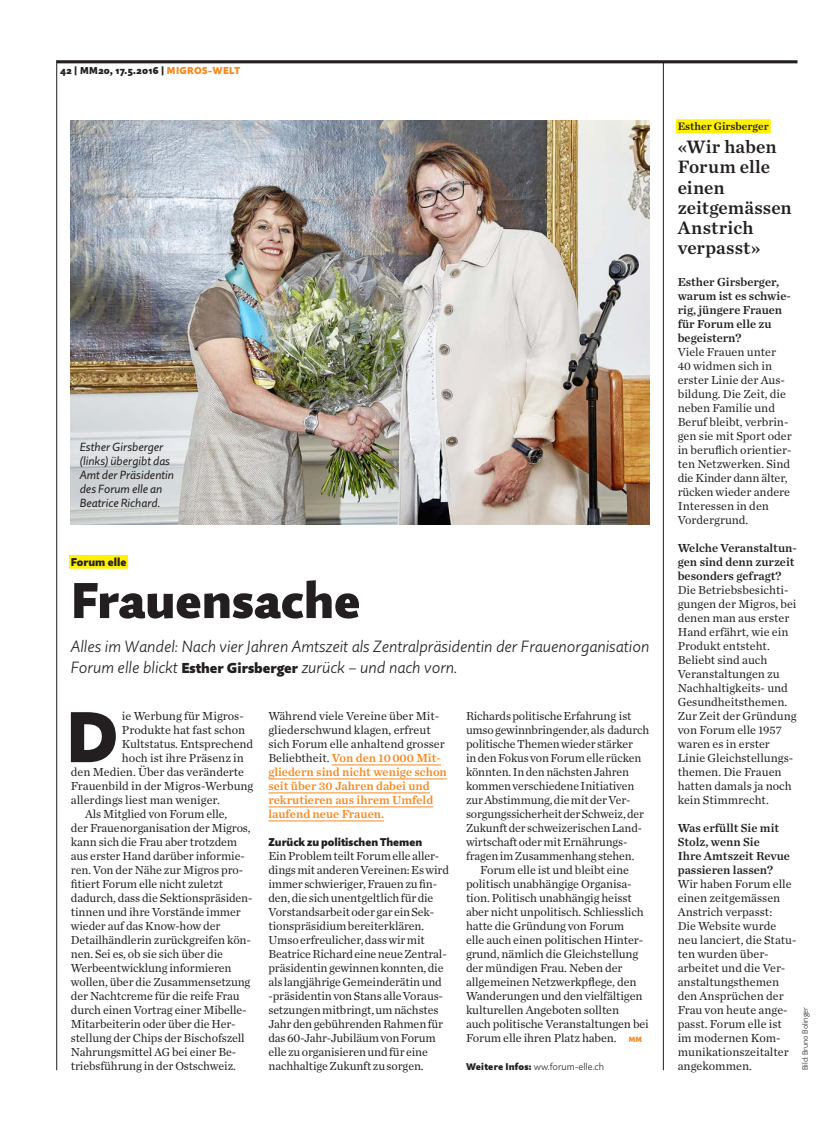
<style>
.page{position:relative;width:833px;height:1134px;background:#fff}
.page>*{position:absolute;margin:0;border:0;box-sizing:border-box;transform-origin:0 0}
._210_LT_Initial_CT_x{font:900 71.38px "Quire Sans Pro";color:#231f20}
._161_TI_40_QS_x04{font:900 50px "Quire Sans Pro";color:#231f20}
._114_TI_15_CT_x04{font:18.75px/20px "Chronicle Text G1 Semi";letter-spacing:.005em;color:#231f20}
._171_UT_13_QS_x06{font:italic 300 16.25px/21.2px "Quire Sans Pro";color:#231f20}
._211_LT_Einzug_CT_x0{font:12.25px/14px "Chronicle Text G1";letter-spacing:-.01em;color:#231f20}
._250_ZT_QS_x09{font:12.25px/14px "Chronicle Text G1";letter-spacing:-.01em;color:#231f20}
._221_LT_Antwort_CT_x{font:12.25px/14px "Chronicle Text G1";color:#231f20}
._211_LT_Einzug_CT_x0-2{font:12.25px/14px "Chronicle Text G1 Semi";color:#f6891f}
._220_LT_Frage_CT_x40{font:12.25px/14px "Chronicle Text G1 Semi";color:#231f20}
._210_LT_Initial_CT_x-2{font:12.25px "Chronicle Text G1";color:#231f20}
._310_Legende_QS_x11{font:italic 11.75px/14px "Quire Sans Pro";color:#231f20}
._250_ZT_QS_x09-2{font:900 11.25px "Quire Sans Pro";color:#231f20}
._100_SM_CT_x03{font:11.25px "Chronicle Text G1 Semi";color:#231f20}
._150_SM_QS_x03{font:900 11.25px "Quire Sans Pro";color:#231f20}
._300_Rubrik_Ausgabe{font:900 10px "Quire Sans Pro";letter-spacing:.035em;color:#231f20}
._211_LT_Einzug_CT_x0-3{font:300 9.75px "Quire Sans Pro";color:#231f20}
._320_Byline_QS_x12{font:300 7.75px "Quire Sans Pro";color:#231f20}
.s1{color:#f6891f}
.s2{font-weight:900;font-style:normal;font-size:14.38px}
.s3{font-family:"Quire Sans Pro";font-weight:900;font-size:7.5px;color:#f6891f}
.s4{font-weight:900}
.s5{font-family:"Chronicle Text G1";color:#231f20}
.s6{font-size:11.75px}
</style>
<div class="page">
<img style="left:71px;top:120px;width:578px;height:404px">
<div style="left:69px;top:555px;width:59px;height:14px;background:#fff101"></div>
<hr style="left:332px;top:765px;width:109px;height:1px;background:#f6891f">
<hr style="left:268px;top:779px;width:179px;height:1px;background:#f6891f">
<hr style="left:268px;top:793px;width:162px;height:1px;background:#f6891f">
<hr style="left:268px;top:807px;width:165px;height:1px;background:#f6891f">
<hr style="left:268px;top:821px;width:116px;height:1px;background:#f6891f">
<div style="left:676px;top:119px;width:94px;height:14px;background:#fff101"></div>
<hr style="left:663px;top:62px;width:1px;height:1008px;background:#231f20">
<hr style="left:56px;top:60px;width:1px;height:1010px;background:#231f20">
<hr style="left:57px;top:60px;width:740px;height:3px;background:#231f20">
<p class="_300_Rubrik_Ausgabe" style="left:60px;top:64px;width:181px">42 | MM20, 17.5.2016 | <span class="s1">MIGROS-WELT</span></p>
<p class="_310_Legende_QS_x11" style="left:80px;top:440px;width:96px">Esther Girsberger (links) übergibt das<br>Amt der Präsidentin des Forum elle an<br>Beatrice Richard.</p>
<p class="_150_SM_QS_x03" style="left:71px;top:554px;width:57px">Forum elle</p>
<p class="_161_TI_40_QS_x04" style="left:71px;top:568px;width:291px">Frauensache</p>
<p class="_171_UT_13_QS_x06" style="left:71px;top:635px;width:580px">Alles im Wandel: Nach vier Jahren Amtszeit als Zentralpräsidentin der Frauenorganisation<br>Forum elle blickt <span class="s2">Esther Girsberger</span> zurück – und nach vorn.</p>
<p class="_210_LT_Initial_CT_x" style="left:66px;top:691px;width:54px">D</p>
<p class="_210_LT_Initial_CT_x-2" style="left:122px;top:707px;width:123px">ie Werbung für Migros-</p>
<p class="_250_ZT_QS_x09" style="left:466px;top:708px;width:185px">Richards politische Erfahrung ist umso gewinnbringender, als dadurch politische Themen wieder stärker<br>in den Fokus von Forum elle rücken könnten. In den nächsten Jahren kommen verschiedene Initiativen zur Abstimmung, die mit der Ver&shy;sorgungssicherheit der Schweiz, der Zukunft der schweizerischen Land&shy;wirtschaft oder mit Ernährungs&shy;fragen im Zusammenhang stehen.</p>
<p class="_211_LT_Einzug_CT_x0" style="left:466px;top:862px;width:184px;text-indent:14px">Forum elle ist und bleibt eine politisch unabhängige Organisa&shy;tion. Politisch unabhängig heisst aber nicht unpolitisch. Schliesslich hatte die Gründung von Forum<br>elle auch einen politischen Hinter&shy;grund, nämlich die Gleichstellung der mündigen Frau. Neben der allgemeinen Netzwerkpflege, den Wanderungen und den vielfältigen kulturellen Angeboten sollten<br>auch politische Veranstaltungen bei Forum elle ihren Platz haben. <span class="s3">MM</span></p>
<p class="_211_LT_Einzug_CT_x0-3" style="left:466px;top:1061px;width:140px"><span class="s4">Weitere Infos:</span> ww.forum-elle.ch</p>
<p class="_211_LT_Einzug_CT_x0-2" style="left:268px;top:708px;width:180px"><span class="s5">Während viele Vereine über Mit&shy;gliederschwund klagen, erfreut sich Forum elle anhaltend grosser<br>Beliebtheit.</span> Von den <span class="s6">10000</span> Mit&shy;gliedern sind nicht wenige schon seit über <span class="s6">30</span> Jahren dabei und rekrutieren aus ihrem Umfeld laufend neue Frauen.</p>
<p class="_250_ZT_QS_x09-2" style="left:268px;top:835px;width:155px">Zurück zu politischen Themen</p>
<p class="_250_ZT_QS_x09" style="left:268px;top:848px;width:182px">Ein Problem teilt Forum elle aller&shy;dings mit anderen Vereinen: Es wird immer schwieriger, Frauen zu fin&shy;den, die sich unentgeltlich für die Vorstandsarbeit oder gar ein Sek&shy;tionspräsidium bereiterklären.<br>Umso erfreulicher, dass wir mit Beatrice Richard eine neue Zentral&shy;präsidentin gewinnen konnten, die als langjährige Gemeinderätin und -präsidentin von Stans alle Voraus&shy;setzungen mitbringt, um nächstes Jahr den gebührenden Rahmen für das 60-Jahr-Jubiläum von Forum elle zu organisieren und für eine nachhaltige Zukunft zu sorgen.</p>
<p class="_210_LT_Initial_CT_x-2" style="left:122px;top:721px;width:125px">Produkte hat fast schon</p>
<p class="_210_LT_Initial_CT_x-2" style="left:122px;top:735px;width:133px">Kultstatus. Entsprechend</p>
<p class="_210_LT_Initial_CT_x-2" style="left:122px;top:749px;width:123px">hoch ist ihre Präsenz in</p>
<p class="_210_LT_Initial_CT_x-2" style="left:71px;top:763px;width:175px">den Medien. Über das veränderte</p>
<p class="_210_LT_Initial_CT_x-2" style="left:71px;top:777px;width:184px">Frauenbild in der Migros-Werbung</p>
<p class="_210_LT_Initial_CT_x-2" style="left:71px;top:791px;width:151px">allerdings liest man weniger.</p>
<p class="_211_LT_Einzug_CT_x0" style="left:71px;top:806px;width:183px;text-indent:14px">Als Mitglied von Forum elle,<br>der Frauenorganisation der Migros, kann sich die Frau aber trotzdem aus erster Hand darüber informie&shy;ren. Von der Nähe zur Migros pro&shy;fitiert Forum elle nicht zuletzt dadurch, dass die Sektionspräsiden&shy;tinnen und ihre Vorstände immer wieder auf das Know-how der Detailhändlerin zurückgreifen kön&shy;nen. Sei es, ob sie sich über die Werbeentwicklung informieren wollen, über die Zusammensetzung der Nachtcreme für die reife Frau durch einen Vortrag einer Mibelle-Mitarbeiterin oder über die Her&shy;stellung der Chips der Bischofszell Nahrungsmittel <span class="s6">AG</span> bei einer Be&shy;triebsführung in der Ostschweiz.</p>
<p class="_100_SM_CT_x03" style="left:677px;top:117px;width:93px">Esther Girsberger</p>
<p class="_114_TI_15_CT_x04" style="left:677px;top:136px;width:116px">«Wir haben<br>Forum elle einen zeitgemässen<br>Anstrich verpasst»</p>
<p class="_220_LT_Frage_CT_x40" style="left:677px;top:274px;width:115px">Esther Girsberger, warum ist es schwie&shy;rig, jüngere Frauen für Forum elle zu begeistern?</p>
<p class="_221_LT_Antwort_CT_x" style="left:677px;top:344px;width:115px">Viele Frauen unter<br><span class="s6">40</span> widmen sich in erster Linie der Aus&shy;bildung. Die Zeit, die neben Familie und<br>Beruf bleibt, verbrin&shy;gen sie mit Sport oder in beruflich orientier&shy;ten Netzwerken. Sind die Kinder dann älter, rücken wieder andere<br>Interessen in den<br>Vordergrund.</p>
<p class="_220_LT_Frage_CT_x40" style="left:677px;top:540px;width:121px">Welche Veranstaltun&shy;gen sind denn zurzeit besonders gefragt?</p>
<p class="_221_LT_Antwort_CT_x" style="left:677px;top:582px;width:120px">Die Betriebsbesichti&shy;gungen der Migros, bei denen man aus erster<br>Hand erfährt, wie ein<br>Produkt entsteht.<br>Beliebt sind auch<br>Veranstaltungen zu<br>Nachhaltigkeits- und<br>Gesundheitsthemen.<br>Zur Zeit der Gründung von Forum elle <span class="s6">1957 </span>waren es in erster<br>Linie Gleichstellungs&shy;themen. Die Frauen hatten damals ja noch kein Stimmrecht.</p>
<p class="_220_LT_Frage_CT_x40" style="left:677px;top:820px;width:114px">Was erfüllt Sie mit<br>Stolz, wenn Sie<br>Ihre Amtszeit Revue passieren lassen?</p>
<p class="_221_LT_Antwort_CT_x" style="left:677px;top:876px;width:120px">Wir haben Forum elle einen zeitgemässen<br>Anstrich verpasst:<br>Die Website wurde neu lanciert, die Statu&shy;ten wurden über&shy;arbeitet und die Ver&shy;anstaltungsthemen den Ansprüchen der<br>Frau von heute ange&shy;passt. Forum elle ist im modernen Kom&shy;munikationszeitalter angekommen.</p>
<p class="_320_Byline_QS_x12" style="left:800px;top:1070px;width:65px;rotate:-90deg">Bild: Bruno Bolinger</p>
</div>
